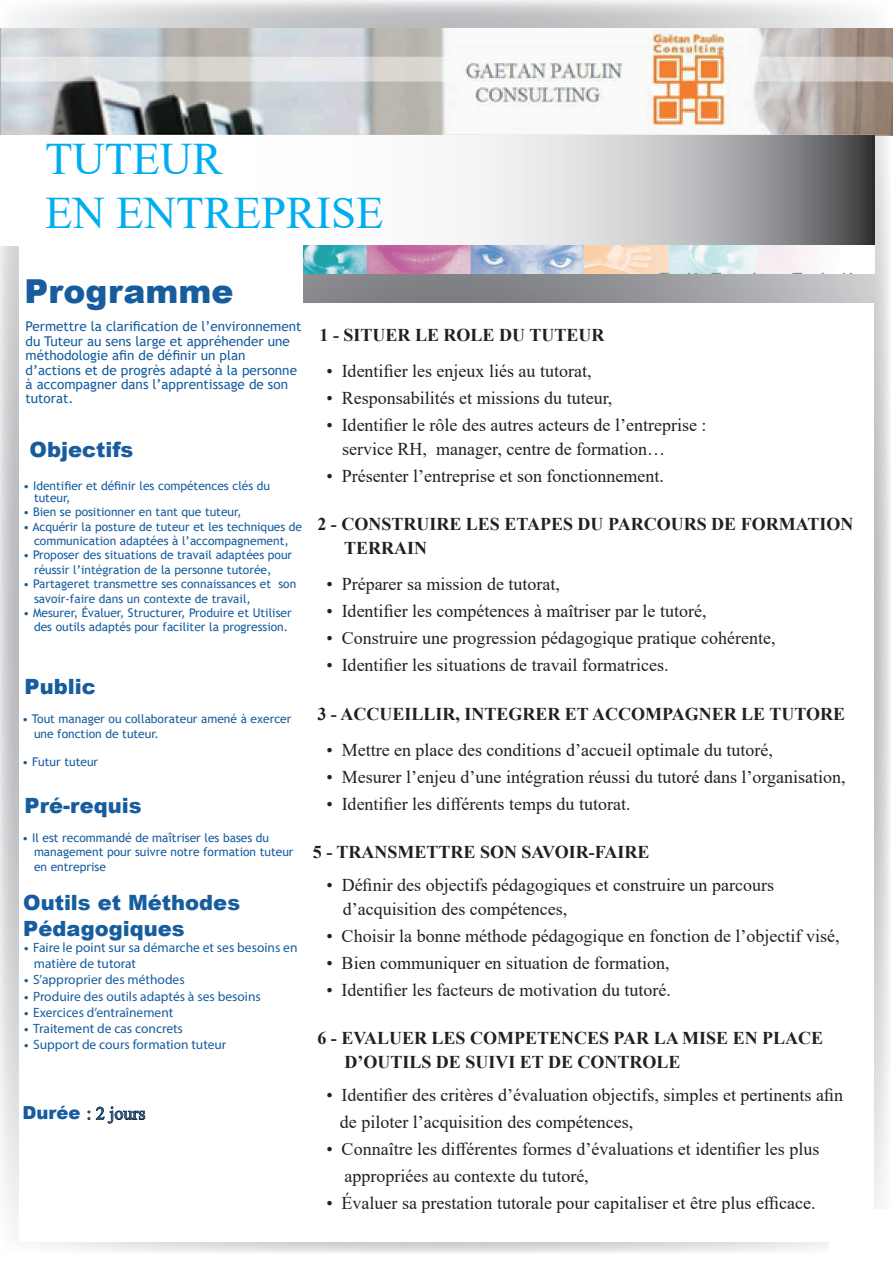
<style>
.page{position:relative;width:893px;height:1263px;background:#fff}
.page>*{position:absolute;margin:0;border:0;box-sizing:border-box;transform-origin:0 0}
.t1{font:45px/54px "Times New Roman";color:#00aeef}
.t2{font:900 33px "Arial";color:#175d9e}
.t3{font:900 21px/25.2px "Arial";color:#175d9e}
.t4{font:18px/24px "Times New Roman";color:#231f20}
.t5{font:700 18px/24px "Times New Roman";color:#231f20}
.t6{font:18px "Times New Roman";color:#175d9e}
.t7{font:13.5px/16.2px "Myriad Pro";color:#175d9e}
.t8{font:13.5px/14.4px "Trebuchet MS";color:#175d9e}
.t9{font:12px/14.4px "Trebuchet MS";color:#175d9e}
.s1{font-family:"Trebuchet MS";font-size:12px}
.s2{font-family:"Arial";font-weight:900}
</style>
<div class="page">
<img style="left:733px;top:135px;width:158px;height:1118px">
<img style="left:0;top:28px;width:893px;height:107px">
<svg style="left:303px;top:135px;width:571px;height:111px"></svg>
<img style="left:303px;top:246px;width:571px;height:28px">
<div style="left:299px;top:303px;width:575px;height:939px;background:#fff"></div>
<svg style="left:87px;top:1106px;width:59px;height:18px"></svg>
<div style="left:829px;top:1209px;width:61px;height:54px;background:#fff"></div>
<h1 class="t1" style="left:45px;top:131px;width:340px">TUTEUR<br>EN ENTREPRISE</h1>
<h2 class="t2" style="left:25px;top:267px;width:210px">Programme</h2>
<p class="t8" style="left:26px;top:319px;width:277px">Permettre la clarification de l’environnement du Tuteur au sens large et appréhender une méthodologie afin de définir un plan d’actions et de progrès adapté à la personne à accompagner dans l’apprentissage de son tutorat.</p>
<p class="t3" style="left:30px;top:437px;width:105px">Objectifs</p>
<p class="t9" style="left:34px;top:479px;width:238px;line-height:12px;text-indent:-11px">• Identifier et définir les compétences clés du tuteur,</p>
<p class="t9" style="left:23px;top:505px;width:220px">• Bien se positionner en tant que tuteur,</p>
<p class="t9" style="left:23px;top:519px;width:280px;text-align:center">• Acquérir la posture de tuteur et les techniques de communication adaptées à l’accompagnement,</p>
<p class="t9" style="left:34px;top:548px;width:260px;text-indent:-11px">• Proposer des situations de travail adaptées pour réussir l’intégration de la personne tutorée,</p>
<p class="t9" style="left:34px;top:577px;width:264px;text-indent:-11px">• Partageret transmettre ses connaissances et son savoir-faire dans un contexte de travail,</p>
<p class="t9" style="left:23px;top:605px;width:270px;text-align:right">• Mesurer, Évaluer, Structurer, Produire et Utiliser des outils adaptés pour faciliter la progression.</p>
<p class="t3" style="left:25px;top:674px;width:73px">Public</p>
<p class="t9" style="left:34px;top:712px;width:259px;text-indent:-12px">• Tout manager ou collaborateur amené à exercer une fonction de tuteur.</p>
<p class="t9" style="left:22px;top:755px;width:78px">• Futur tuteur</p>
<p class="t3" style="left:25px;top:792px;width:118px">Pré-requis</p>
<p class="t9" style="left:34px;top:830px;width:261px;text-indent:-12px">• Il est recommandé de maîtriser les bases du management pour suivre notre formation tuteur en entreprise</p>
<p class="t3" style="left:23px;top:890px;width:218px">Outils et Méthodes<br>Pédagogiques</p>
<p class="t7" style="left:34px;top:939px;width:265px;text-indent:-11px"><span class="s1">•</span> Faire le point sur sa démarche et ses besoins en matière de tutorat</p>
<p class="t7" style="left:23px;top:971px;width:163px"><span class="s1">•</span> S’approprier des méthodes</p>
<p class="t7" style="left:23px;top:988px;width:239px"><span class="s1">•</span> Produire des outils adaptés à ses besoins</p>
<p class="t7" style="left:23px;top:1004px;width:152px"><span class="s1">•</span> Exercices d’entraînement</p>
<p class="t7" style="left:23px;top:1020px;width:161px"><span class="s1">•</span> Traitement de cas concrets</p>
<p class="t7" style="left:23px;top:1036px;width:205px"><span class="s1">•</span> Support de cours formation tuteur</p>
<p class="t6" style="left:22px;top:1100px;width:125px"><span class="s2">Durée</span> : 2 jours</p>
<p class="t5" style="left:320px;top:323px;width:286px">1 - SITUER LE ROLE DU TUTEUR</p>
<p class="t4" style="left:326px;top:359px;width:267px">• Identifier les enjeux liés au tutorat,</p>
<p class="t4" style="left:326px;top:386px;width:288px">• Responsabilités et missions du tuteur,</p>
<p class="t4" style="left:342px;top:413px;width:366px;text-indent:-16px">• Identifier le rôle des autres acteurs de l’entreprise : service RH, manager, centre de formation…</p>
<p class="t4" style="left:326px;top:464px;width:339px">• Présenter l’entreprise et son fonctionnement.</p>
<p class="t5" style="left:344px;top:512px;width:511px;text-indent:-27px">2 - CONSTRUIRE LES ETAPES DU PARCOURS DE FORMATION<br>TERRAIN</p>
<p class="t4" style="left:326px;top:572px;width:235px">• Préparer sa mission de tutorat,</p>
<p class="t4" style="left:326px;top:599px;width:382px">• Identifier les compétences à maîtriser par le tutoré,</p>
<p class="t4" style="left:326px;top:626px;width:451px">• Construire une progression pédagogique pratique cohérente,</p>
<p class="t4" style="left:326px;top:653px;width:344px">• Identifier les situations de travail formatrices.</p>
<p class="t5" style="left:317px;top:701px;width:529px">3 - ACCUEILLIR, INTEGRER ET ACCOMPAGNER LE TUTORE</p>
<p class="t4" style="left:326px;top:737px;width:448px">• Mettre en place des conditions d’accueil optimale du tutoré,</p>
<p class="t4" style="left:326px;top:764px;width:521px">• Mesurer l’enjeu d’une intégration réussi du tutoré dans l’organisation,</p>
<p class="t4" style="left:326px;top:791px;width:306px">• Identifier les différents temps du tutorat.</p>
<p class="t5" style="left:313px;top:839px;width:338px">5 - TRANSMETTRE SON SAVOIR-FAIRE</p>
<p class="t4" style="left:343px;top:872px;width:433px;text-indent:-16px">• Définir des objectifs pédagogiques et construire un parcours d’acquisition des compétences,</p>
<p class="t4" style="left:326px;top:923px;width:515px">• Choisir la bonne méthode pédagogique en fonction de l’objectif visé,</p>
<p class="t4" style="left:326px;top:950px;width:345px">• Bien communiquer en situation de formation,</p>
<p class="t4" style="left:326px;top:977px;width:346px">• Identifier les facteurs de motivation du tutoré.</p>
<p class="t5" style="left:344px;top:1025px;width:480px;text-indent:-27px">6 - EVALUER LES COMPETENCES PAR LA MISE EN PLACE<br>D’OUTILS DE SUIVI ET DE CONTROLE</p>
<p class="t4" style="left:340px;top:1080px;width:505px;line-height:27px;text-indent:-14px">• Identifier des critères d’évaluation objectifs, simples et pertinents afin de piloter l’acquisition des compétences,</p>
<p class="t4" style="left:344px;top:1134px;width:477px;line-height:27px;text-indent:-18px">• Connaître les différentes formes d’évaluations et identifier les plus appropriées au contexte du tutoré,</p>
<p class="t4" style="left:326px;top:1190px;width:491px">• Évaluer sa prestation tutorale pour capitaliser et être plus efficace.</p>
</div>
